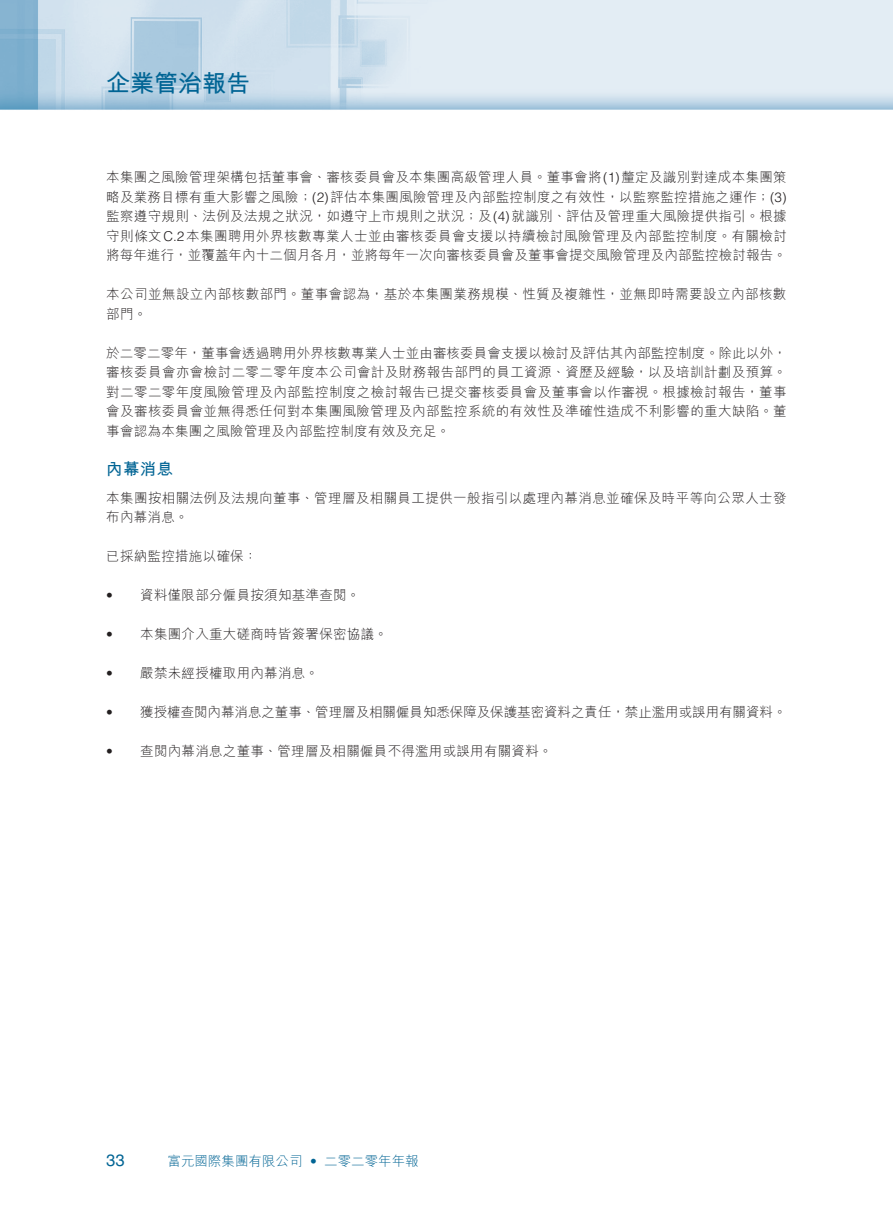
<style>
.page{position:relative;width:893px;height:1212px;background:#fff}
.page>*{position:absolute;margin:0;border:0;box-sizing:border-box;transform-origin:0 0}
.t1{font:700 24px "M Hei HK";color:#006494}
._01_H1{font:700 16.5px "M Hei HK";color:#006494}
.t2{font:16.5px "Helvetica LT Std";color:#006494}
._00_txt{font:300 13.5px/19.5px "M Hei HK";letter-spacing:.02em;color:#231f20;text-align:justify}
._00_txt-2{font:300 13.5px "M Hei HK";letter-spacing:-.005em;color:#231f20}
.t3{font:300 13.5px "M Hei HK";color:#006494}
._00_txt-3{font:300 13.5px "Helvetica LT Std";color:#231f20}
.t4{font:300 13.5px "Helvetica LT Std";color:#006494}
.s1{font-family:"Helvetica LT Std"}
</style>
<div class="page">
<img style="left:0;top:0;width:893px;height:110px">
<h1 class="t1" style="left:106px;top:66px;width:145px">企業管治報告</h1>
<p class="_00_txt" style="left:106px;top:167px;width:682px">本集團之風險管理架構包括董事會、審核委員會及本集團高級管理人員。董事會將 <span class="s1">)1(</span> 釐定及識別對達成本集團策略及業務目標有重大影響之風險；<span class="s1">( )2</span> 評估本集團風險管理及內部監控制度之有效性，以監察監控措施之運作; <span class="s1">(3)</span>監察遵守規則、法例及法規之狀況，如遵守上市規則之狀況；及 <span class="s1">)4(</span> 就識別、評估及管理重大風險提供指引。根據守則條文<span class="s1">C.2</span>本集團聘用外界核數專業人士並由審核委員會支援以持續檢討風險管理及內部監控制度。有關檢討將每年進行，並覆蓋年內十二個月各月，並將每年一次向審核委員會及董事會提交風險管理及內部監控檢討報告。</p>
<p class="_00_txt" style="left:106px;top:284px;width:682px">本公司並無設立內部核數部門。董事會認為，基於本集團業務規模、性質及複雜性，並無即時需要設立內部核數部門。</p>
<p class="_00_txt" style="left:106px;top:343px;width:682px">於二零二零年，董事會透過聘用外界核數專業人士並由審核委員會支援以檢討及評估其內部監控制度。除此以外，審核委員會亦會檢討二零二零年度本公司會計及財務報告部門的員工資源、資歷及經驗，以及培訓計劃及預算。對二零二零年度風險管理及內部監控制度之檢討報告已提交審核委員會及董事會以作審視。根據檢討報告，董事會及審核委員會並無得悉任何對本集團風險管理及內部監控系統的有效性及準確性造成不利影響的重大缺陷。董事會認為本集團之風險管理及內部監控制度有效及充足。</p>
<p class="_01_H1" style="left:106px;top:457px;width:68px">內幕消息</p>
<p class="_00_txt" style="left:106px;top:488px;width:682px">本集團按相關法例及法規向董事、管理層及相關員工提供一般指引以處理內幕消息並確保及時平等向公眾人士發布內幕消息。</p>
<p class="_00_txt" style="left:106px;top:546px;width:152px">已採納監控措施以確保：</p>
<p class="_00_txt" style="left:140px;top:585px;width:221px">資料僅限部分僱員按須知基準查閱。</p>
<p class="_00_txt-3" style="left:106px;top:587px;width:8px">•</p>
<p class="_00_txt-3" style="left:106px;top:626px;width:8px">•</p>
<p class="_00_txt" style="left:140px;top:624px;width:249px">本集團介入重大磋商時皆簽署保密協議。</p>
<p class="_00_txt-3" style="left:106px;top:665px;width:8px">•</p>
<p class="_00_txt" style="left:140px;top:663px;width:180px">嚴禁未經授權取用內幕消息。</p>
<p class="_00_txt-3" style="left:106px;top:704px;width:8px">•</p>
<p class="_00_txt-2" style="left:140px;top:705px;width:648px">獲授權查閱內幕消息之董事、管理層及相關僱員知悉保障及保護基密資料之責任，禁止濫用或誤用有關資料。</p>
<p class="_00_txt-3" style="left:106px;top:743px;width:8px">•</p>
<p class="_00_txt" style="left:140px;top:741px;width:414px">查閱內幕消息之董事、管理層及相關僱員不得濫用或誤用有關資料。</p>
<p class="t2" style="left:106px;top:1150px;width:20px">33</p>
<p class="t3" style="left:167px;top:1154px;width:136px">富元國際集團有限公司</p>
<p class="t4" style="left:310px;top:1153px;width:8px">•</p>
<p class="t3" style="left:324px;top:1154px;width:96px">二零二零年年報</p>
</div>
